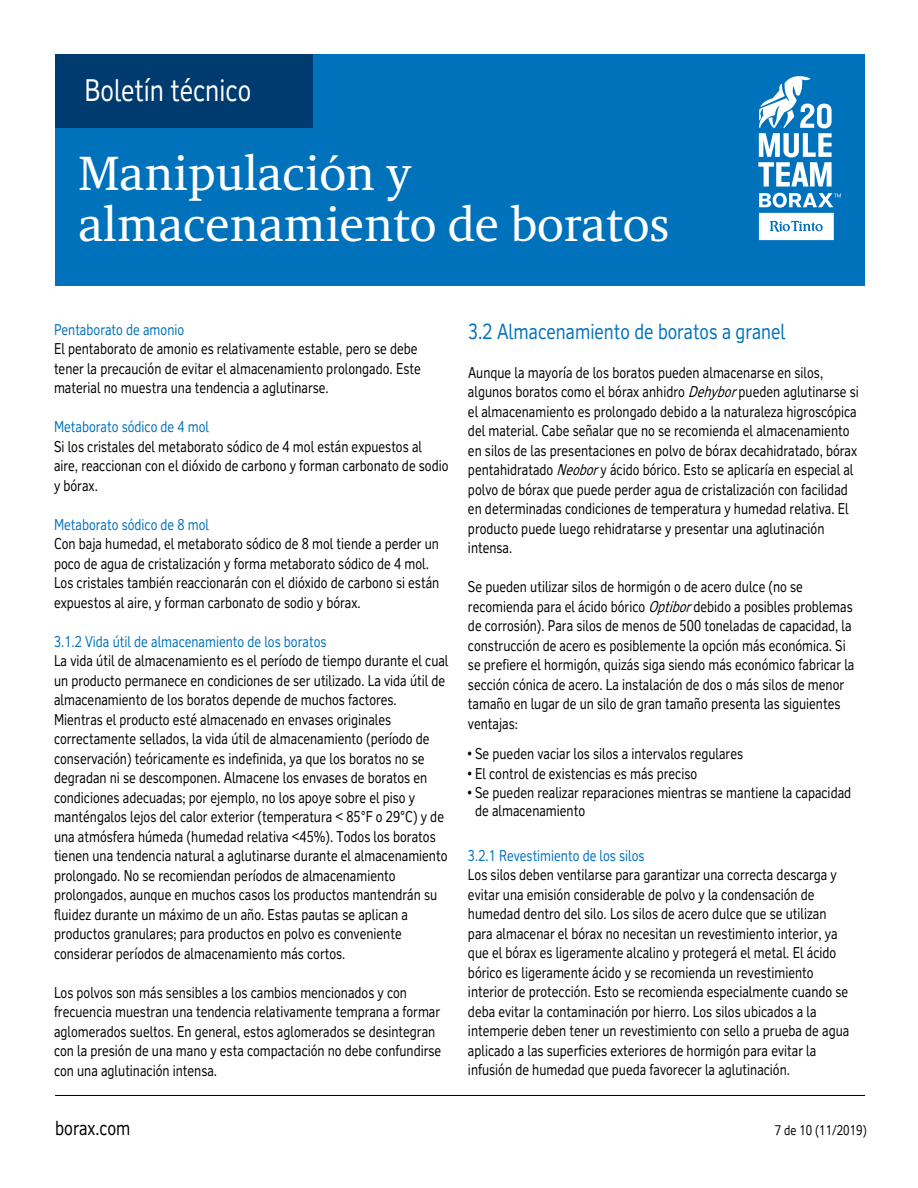
<style>
.page{position:relative;width:918px;height:1188px;background:#fff}
.page>*{position:absolute;margin:0;border:0;box-sizing:border-box;transform-origin:0 0}
.t1{font:49.5px/51px "RT Albanese";color:#fff}
.t2{font:30px "RT Vickerman";color:#fff;scale:.85 1}
.t3{font:21px "RT Vickerman";color:#0072bc;scale:.85 1}
.t4{font:19.5px "RT Vickerman";color:#000;scale:.85 1}
.t5{font:15px/19.5px "RT Vickerman";color:#000;scale:.85 1}
.t6{font:15px "RT Vickerman";color:#0072bc;scale:.85 1}
.t7{font:13.5px "RT Vickerman";color:#000;scale:.85 1}
.s1{font-style:italic}
</style>
<div class="page">
<div style="left:55px;top:54px;width:810px;height:231px;background:#0072bc"></div>
<svg style="left:758px;top:76px;width:74px;height:111px"></svg>
<svg style="left:759px;top:193px;width:82px;height:47px"></svg>
<div style="left:55px;top:54px;width:257px;height:73px;background:#003b70"></div>
<hr style="left:55px;top:1095px;width:810px;height:1px;background:#000">
<h2 class="t2" style="left:84px;top:72px;width:198px">Boletín técnico</h2>
<h1 class="t1" style="left:78px;top:148px;width:593px">Manipulación y almacenamiento de boratos</h1>
<p class="t6" style="left:54px;top:320px;width:155px">Pentaborato de amonio</p>
<p class="t5" style="left:54px;top:339px;width:433px">El pentaborato de amonio es relativamente estable, pero se debe tener la precaución de evitar el almacenamiento prolongado. Este material no muestra una tendencia a aglutinarse.</p>
<p class="t6" style="left:54px;top:418px;width:184px">Metaborato sódico de 4 mol</p>
<p class="t5" style="left:54px;top:436px;width:466px">Si los cristales del metaborato sódico de 4 mol están expuestos al aire, reaccionan con el dióxido de carbono y forman carbonato de sodio y bórax.</p>
<p class="t6" style="left:54px;top:515px;width:184px">Metaborato sódico de 8 mol</p>
<p class="t5" style="left:54px;top:534px;width:455px">Con baja humedad, el metaborato sódico de 8 mol tiende a perder un poco de agua de cristalización y forma metaborato sódico de 4 mol.<br>Los cristales también reaccionarán con el dióxido de carbono si están expuestos al aire, y forman carbonato de sodio y bórax.</p>
<p class="t6" style="left:54px;top:632px;width:322px">3.1.2 Vida útil de almacenamiento de los boratos</p>
<p class="t5" style="left:54px;top:651px;width:466px">La vida útil de almacenamiento es el período de tiempo durante el cual un producto permanece en condiciones de ser utilizado. La vida útil de almacenamiento de los boratos depende de muchos factores.<br>Mientras el producto esté almacenado en envases originales correctamente sellados, la vida útil de almacenamiento (período de conservación) teóricamente es indefinida, ya que los boratos no se degradan ni se descomponen. Almacene los envases de boratos en condiciones adecuadas; por ejemplo, no los apoye sobre el piso y manténgalos lejos del calor exterior (temperatura &lt; 85°F o 29°C) y de una atmósfera húmeda (humedad relativa &lt;45%). Todos los boratos tienen una tendencia natural a aglutinarse durante el almacenamiento prolongado. No se recomiendan períodos de almacenamiento prolongados, aunque en muchos casos los productos mantendrán su fluidez durante un máximo de un año. Estas pautas se aplican a productos granulares; para productos en polvo es conveniente considerar períodos de almacenamiento más cortos.</p>
<p class="t5" style="left:54px;top:982px;width:457px">Los polvos son más sensibles a los cambios mencionados y con frecuencia muestran una tendencia relativamente temprana a formar aglomerados sueltos. En general, estos aglomerados se desintegran con la presión de una mano y esta compactación no debe confundirse con una aglutinación intensa.</p>
<h3 class="t3" style="left:468px;top:319px;width:375px">3.2 Almacenamiento de boratos a granel</h3>
<p class="t5" style="left:468px;top:363px;width:461px">Aunque la mayoría de los boratos pueden almacenarse en silos, algunos boratos como el bórax anhidro <span class="s1">Dehybor</span>pueden aglutinarse si el almacenamiento es prolongado debido a la naturaleza higroscópica del material. Cabe señalar que no se recomienda el almacenamiento en silos de las presentaciones en polvo de bórax decahidratado, bórax pentahidratado <span class="s1">Neobor</span>y ácido bórico. Esto se aplicaría en especial al polvo de bórax que puede perder agua de cristalización con facilidad en determinadas condiciones de temperatura y humedad relativa. El producto puede luego rehidratarse y presentar una aglutinación intensa.</p>
<p class="t5" style="left:468px;top:577px;width:456px">Se pueden utilizar silos de hormigón o de acero dulce (no se recomienda para el ácido bórico <span class="s1">Optibor</span>debido a posibles problemas de corrosión). Para silos de menos de 500 toneladas de capacidad, la construcción de acero es posiblemente la opción más económica. Si se prefiere el hormigón, quizás siga siendo más económico fabricar la sección cónica de acero. La instalación de dos o más silos de menor tamaño en lugar de un silo de gran tamaño presenta las siguientes ventajas:</p>
<p class="t5" style="left:467px;top:744px;width:326px">• Se pueden vaciar los silos a intervalos regulares</p>
<p class="t5" style="left:467px;top:763px;width:272px">• El control de existencias es más preciso</p>
<p class="t5" style="left:475px;top:783px;width:444px;line-height:18.5px;text-indent:-8px">• Se pueden realizar reparaciones mientras se mantiene la capacidad de almacenamiento</p>
<p class="t6" style="left:468px;top:846px;width:209px">3.2.1 Revestimiento de los silos</p>
<p class="t5" style="left:468px;top:865px;width:450px">Los silos deben ventilarse para garantizar una correcta descarga y evitar una emisión considerable de polvo y la condensación de humedad dentro del silo. Los silos de acero dulce que se utilizan para almacenar el bórax no necesitan un revestimiento interior, ya que el bórax es ligeramente alcalino y protegerá el metal. El ácido bórico es ligeramente ácido y se recomienda un revestimiento interior de protección. Esto se recomienda especialmente cuando se deba evitar la contaminación por hierro. Los silos ubicados a la intemperie deben tener un revestimiento con sello a prueba de agua aplicado a las superficies exteriores de hormigón para evitar la infusión de humedad que pueda favorecer la aglutinación.</p>
<h3 class="t4" style="left:55px;top:1116px;width:90px">borax.com</h3>
<p class="t7" style="left:775px;top:1122px;width:110px">7 de 10 (11/2019)</p>
</div>
